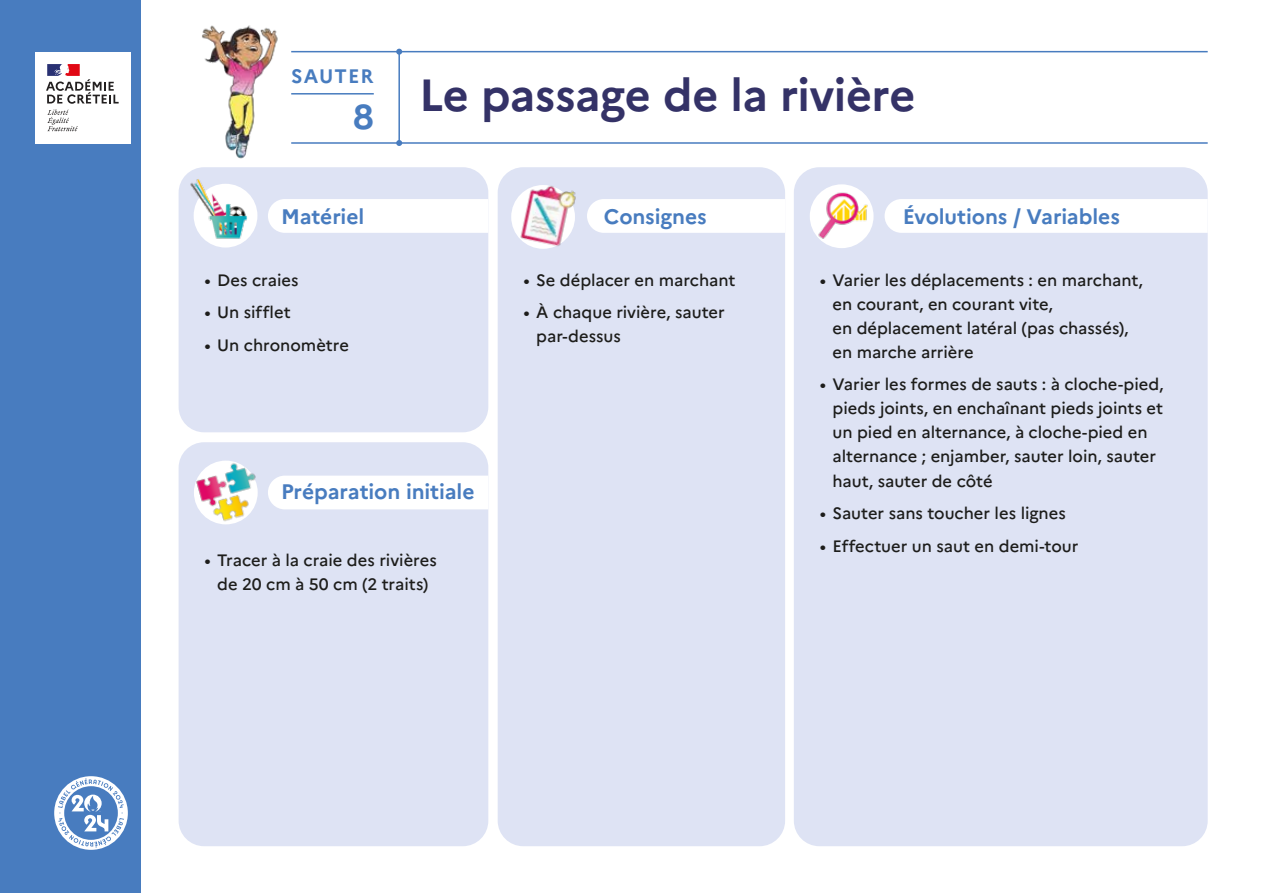
<style>
.page{position:relative;width:1263px;height:893px;background:#fff}
.page>*{position:absolute;margin:0;border:0;box-sizing:border-box;transform-origin:0 0}
.t1{font:700 45px "Marianne";letter-spacing:-.01em;color:#343267}
.t2{font:700 34.5px "Marianne";color:#487cbf}
.t3{font:700 21px "Marianne";letter-spacing:-.005em;color:#487cbf}
.t4{font:700 19.5px "Marianne";letter-spacing:.06em;color:#487cbf}
.t5{font:500 16.5px/24px "Marianne";color:#1d1d1b}
</style>
<div class="page">
<hr style="left:291px;top:93px;width:83px;height:2px;background:#487cbf">
<hr style="left:291px;top:51px;width:917px;height:1px;background:#487cbf">
<hr style="left:291px;top:142px;width:917px;height:2px;background:#487cbf">
<hr style="left:398px;top:52px;width:2px;height:91px;background:#487cbf">
<svg style="left:396px;top:49px;width:6px;height:6px"></svg>
<svg style="left:396px;top:140px;width:6px;height:6px"></svg>
<div style="left:0;top:0;width:140px;height:893px;background:#487cbf"></div>
<div style="left:35px;top:52px;width:96px;height:91px;background:#fff"></div>
<svg style="left:47px;top:110px;width:31px;height:21px"></svg>
<svg style="left:46px;top:64px;width:73px;height:40px"></svg>
<img style="left:202px;top:25px;width:76px;height:134px">
<div style="left:498px;top:167px;width:287px;height:679px;background:#dee3f4;border-radius:26px"></div>
<div style="left:179px;top:167px;width:309px;height:265px;background:#dee3f4;border-radius:26px"></div>
<div style="left:794px;top:167px;width:414px;height:679px;background:#dee3f4;border-radius:26px"></div>
<div style="left:179px;top:442px;width:309px;height:404px;background:#dee3f4;border-radius:26px"></div>
<div style="left:194px;top:184px;width:63px;height:64px;background:#fff;border-radius:50%"></div>
<img style="left:190px;top:179px;width:58px;height:61px">
<div style="left:268px;top:199px;width:220px;height:34px;background:#fff"></div>
<div style="left:272px;top:476px;width:216px;height:33px;background:#fff"></div>
<div style="left:587px;top:199px;width:198px;height:34px;background:#fff"></div>
<div style="left:884px;top:199px;width:324px;height:34px;background:#fff"></div>
<img style="left:184px;top:448px;width:88px;height:77px">
<div style="left:810px;top:184px;width:63px;height:64px;background:#fff;border-radius:50%"></div>
<img style="left:812px;top:184px;width:59px;height:57px">
<div style="left:511px;top:185px;width:64px;height:64px;background:#fff;border-radius:50%"></div>
<img style="left:518px;top:185px;width:58px;height:63px">
<svg style="left:54px;top:776px;width:74px;height:74px"></svg>
<p class="t4" style="left:291px;top:64px;width:84px">SAUTER</p>
<h2 class="t2" style="left:353px;top:96px;width:22px">8</h2>
<h1 class="t1" style="left:419px;top:68px;width:498px">Le passage de la rivière</h1>
<p class="t3" style="left:281px;top:203px;width:85px">Matériel</p>
<p class="t3" style="left:604px;top:203px;width:104px">Consignes</p>
<p class="t3" style="left:903px;top:203px;width:219px">Évolutions / Variables</p>
<p class="t5" style="left:204px;top:268px;width:96px">• Des craies</p>
<p class="t5" style="left:204px;top:300px;width:88px">• Un sifflet</p>
<p class="t5" style="left:204px;top:333px;width:146px">• Un chronomètre</p>
<p class="t5" style="left:523px;top:268px;width:213px">• Se déplacer en marchant</p>
<p class="t5" style="left:536px;top:300px;width:190px;text-indent:-13px">• À chaque rivière, sauter par-dessus</p>
<p class="t3" style="left:281px;top:479px;width:195px">Préparation initiale</p>
<p class="t5" style="left:204px;top:548px;width:234px;text-align:center">• Tracer à la craie des rivières de 20 cm à 50 cm (2 traits)</p>
<p class="t5" style="left:832px;top:268px;width:312px;text-indent:-13px">• Varier les déplacements : en marchant, en courant, en courant vite,<br>en déplacement latéral (pas chassés), en marche arrière</p>
<p class="t5" style="left:832px;top:373px;width:333px;text-indent:-13px">• Varier les formes de sauts : à cloche-pied, pieds joints, en enchaînant pieds joints et un pied en alternance, à cloche-pied en alternance ; enjamber, sauter loin, sauter haut, sauter de côté</p>
<p class="t5" style="left:820px;top:501px;width:248px">• Sauter sans toucher les lignes</p>
<p class="t5" style="left:820px;top:534px;width:260px">• Effectuer un saut en demi-tour</p>
</div>
